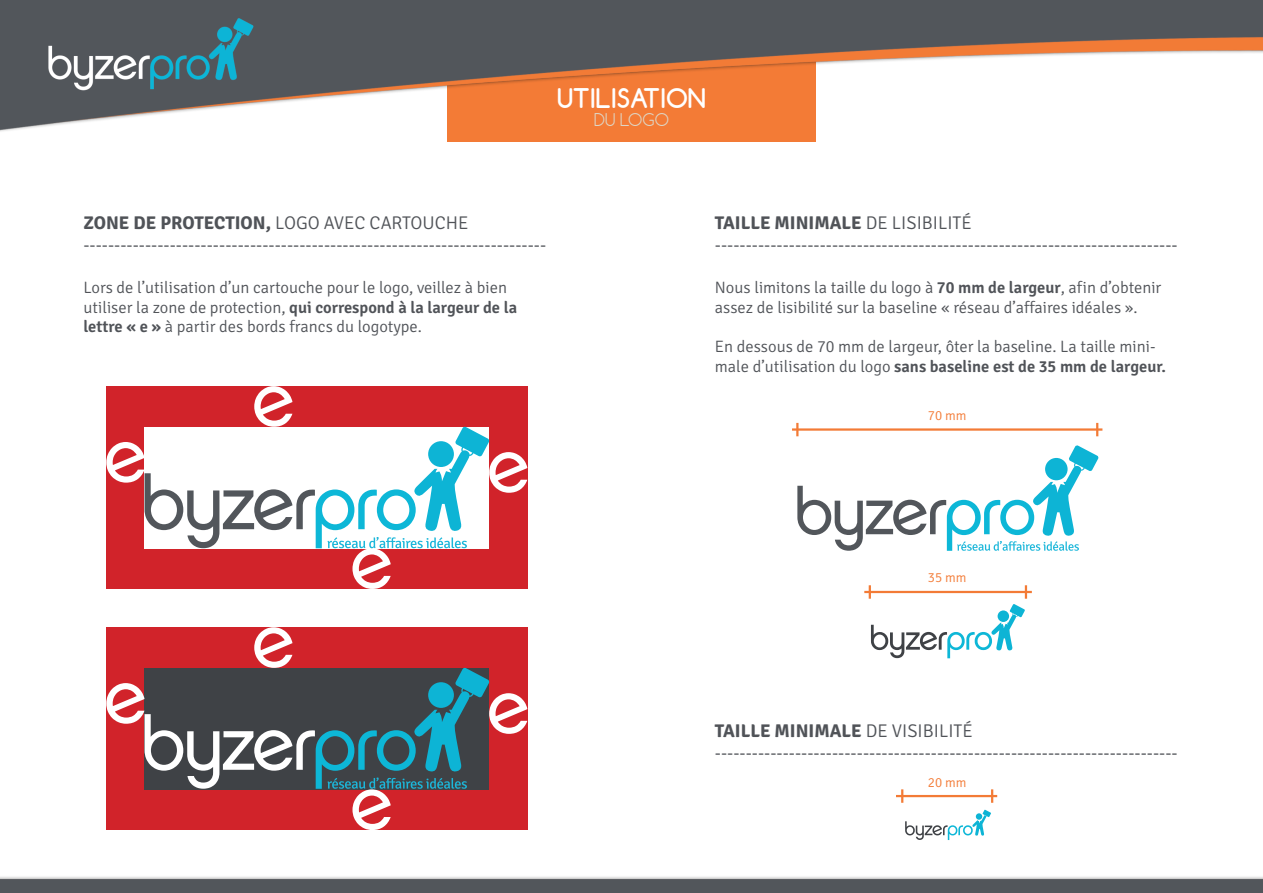
<style>
.page{position:relative;width:1263px;height:893px;background:#fff}
.page>*{position:absolute;margin:0;border:0;box-sizing:border-box;transform-origin:0 0}
.t1{font:700 25.5px "Comfortaa";color:#fff}
.t2{font:300 18.45px/22px "Signika";color:#505358}
.t3{font:300 16.65px "Comfortaa";color:#ded6c6}
.t4{font:300 16.5px/19.8px "Signika";color:#505358}
.t5{font:300 13.5px "Signika";color:#f37b36}
.s1{font-weight:700}
.s2{font-weight:600}
</style>
<div class="page">
<img style="left:0;top:0;width:1263px;height:893px">
<svg style="left:905px;top:810px;width:86px;height:30px"></svg>
<hr style="left:792px;top:428px;width:310px;height:3px;background:#f37b36">
<svg style="left:796px;top:423px;width:2px;height:13px"></svg>
<svg style="left:901px;top:789px;width:2px;height:14px"></svg>
<svg style="left:869px;top:585px;width:158px;height:73px"></svg>
<svg style="left:991px;top:789px;width:2px;height:14px"></svg>
<svg style="left:1096px;top:423px;width:2px;height:13px"></svg>
<hr style="left:864px;top:591px;width:168px;height:2px;background:#f37b36">
<hr style="left:896px;top:795px;width:101px;height:2px;background:#f37b36">
<svg style="left:106px;top:386px;width:421px;height:203px"></svg>
<svg style="left:797px;top:445px;width:302px;height:106px"></svg>
<svg style="left:106px;top:627px;width:421px;height:203px;background:#8f464d"></svg>
<h1 class="t1" style="left:557px;top:82px;width:150px">UTILISATION</h1>
<p class="t3" style="left:594px;top:109px;width:76px">DU LOGO</p>
<p class="t2" style="left:83px;top:212px;width:464px"><span class="s1">ZONE DE PROTECTION,</span> LOGO AVEC CARTOUCHE ---------------------------------------------------------------------------</p>
<p class="t4" style="left:83px;top:278px;width:435px">Lors de l’utilisation d’un cartouche pour le logo, veillez à bien utiliser la zone de protection, <span class="s2">qui correspond à la largeur de la lettre « e »</span> à partir des bords francs du logotype.</p>
<p class="t2" style="left:715px;top:212px;width:464px"><span class="s1">TAILLE MINIMALE</span> DE LISIBILITÉ ---------------------------------------------------------------------------</p>
<p class="t4" style="left:715px;top:278px;width:448px">Nous limitons la taille du logo à <span class="s2">70 mm de largeur</span>, afin d’obtenir assez de lisibilité sur la baseline « réseau d’affaires idéales ».</p>
<p class="t4" style="left:715px;top:337px;width:453px">En dessous de 70 mm de largeur, ôter la baseline. La taille mini&shy;male d’utilisation du logo <span class="s2">sans baseline est de 35 mm de largeur.</span></p>
<p class="t5" style="left:928px;top:408px;width:40px">70 mm</p>
<p class="t5" style="left:928px;top:570px;width:40px">35 mm</p>
<p class="t2" style="left:715px;top:720px;width:464px"><span class="s1">TAILLE MINIMALE</span> DE VISIBILITÉ ---------------------------------------------------------------------------</p>
<p class="t5" style="left:928px;top:775px;width:40px">20 mm</p>
</div>
